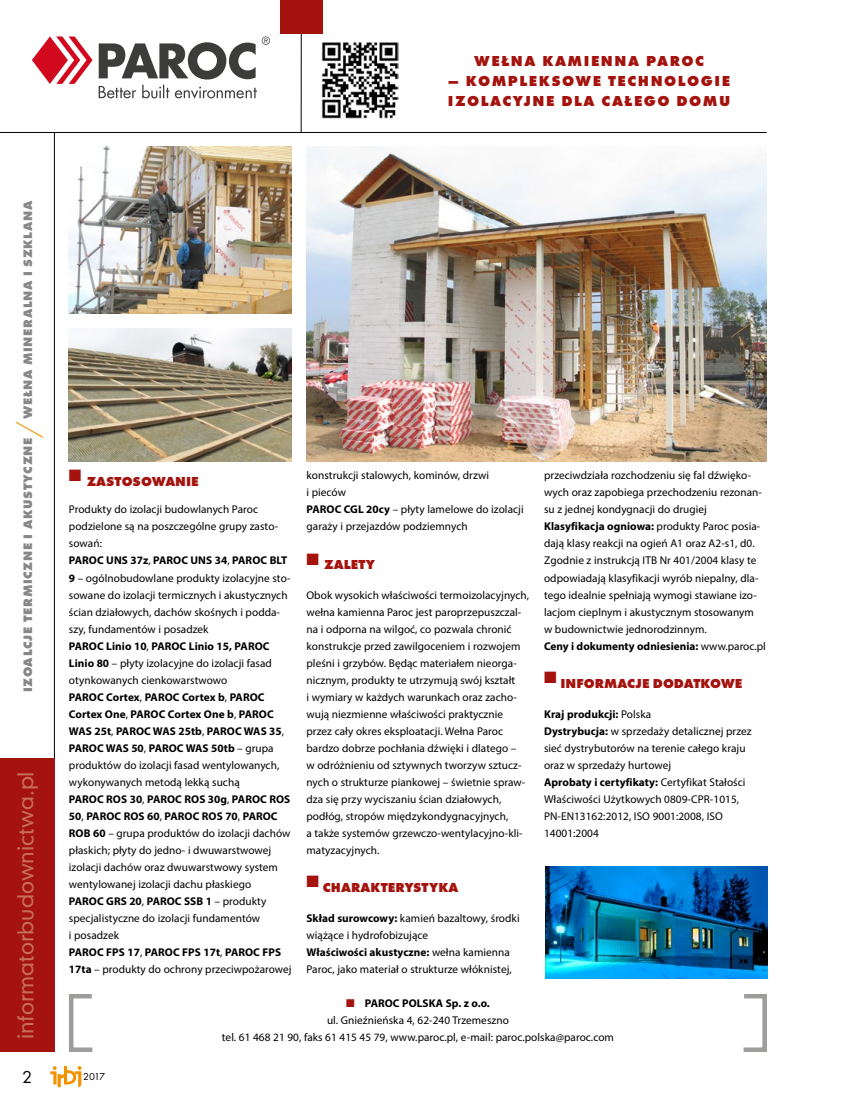
<style>
.page{position:relative;width:851px;height:1106px;background:#fff}
.page>*{position:absolute;margin:0;border:0;box-sizing:border-box;transform-origin:0 0}
.t1{font:30px "Futura TEE Ligh";color:#f39200}
.t2{font:21px "Geometric 706 Md EU";color:#c87056}
.t3{font:18px "Futura TEE";color:#000}
.główny{font:700 15px/19.8px "Futura TEE Extr";letter-spacing:.1em;color:#a4130e}
.t4{font:700 13.5px "Futura TEE Extr";color:#a4130e}
.t5{font:700 12.75px "Futura TEE Extr";letter-spacing:.05em;color:#878787}
.główny-2{font:11.25px/17px "Myriad Pro";letter-spacing:.005em;color:#000}
.główny-3{font:700 11.25px/17px "Myriad Pro";letter-spacing:.005em;color:#000}
.t6{font:10.5px "Futura TEE";color:#000}
.s1{font-weight:700}
.s2{font-weight:400}
.s3{color:#a4130e}
</style>
<div class="page">
<hr style="left:54px;top:132px;width:1px;height:920px;background:#000">
<div style="left:0;top:758px;width:54px;height:294px;background:#a4130e"></div>
<hr style="left:0;top:132px;width:766px;height:1px;background:#000">
<hr style="left:301px;top:33px;width:1px;height:100px;background:#000">
<div style="left:280px;top:0;width:43px;height:34px;background:#a4130e"></div>
<svg style="left:50px;top:1066px;width:31px;height:21px"></svg>
<svg style="left:32px;top:36px;width:61px;height:48px"></svg>
<svg style="left:99px;top:36px;width:171px;height:63px"></svg>
<svg style="left:69px;top:994px;width:24px;height:58px"></svg>
<svg style="left:743px;top:994px;width:24px;height:58px"></svg>
<img style="left:306px;top:146px;width:460px;height:315px">
<img style="left:69px;top:146px;width:222px;height:167px">
<img style="left:69px;top:329px;width:222px;height:132px">
<img style="left:545px;top:866px;width:222px;height:112px">
<img style="left:321px;top:42px;width:77px;height:77px">
<p class="t5" style="left:20px;top:419px;width:220px;rotate:-90deg">WEŁNA MINERALNA I SZKLANA</p>
<p class="główny" style="left:474px;top:51px;width:231px">WEŁNA KAMIENNA PAROC</p>
<p class="główny" style="left:448px;top:71px;width:284px">– KOMPLEKSOWE TECHNOLOGIE<br>IZOLACYJNE DLA CAŁEGO DOMU</p>
<p class="t1" style="left:11px;top:437px;width:18px;rotate:-90deg">/</p>
<p class="t5" style="left:20px;top:692px;width:256px;rotate:-90deg">IZOALCJE TERMICZNE I AKUSTYCZNE</p>
<p class="t4" style="left:69px;top:473px;width:131px">■ ZASTOSOWANIE</p>
<p class="główny-2" style="left:69px;top:501px;width:211px">Produkty do izolacji budowlanych Paroc podzielone są na poszczególne grupy zasto&shy;sowań:</p>
<p class="główny-2" style="left:69px;top:552px;width:223px"><span class="s1">PAROC UNS 37z</span>, <span class="s1">PAROC UNS 34</span>, <span class="s1">PAROC BLT 9</span> – ogólnobudowlane produkty izolacyjne sto&shy;sowane do izolacji termicznych i akustycznych ścian działowych, dachów skośnych i podda&shy;szy, fundamentów i posadzek</p>
<p class="główny-2" style="left:69px;top:637px;width:204px"><span class="s1">PAROC Linio 10</span>, <span class="s1">PAROC Linio 15, PAROC<br>Linio 80</span> – płyty izolacyjne do izolacji fasad otynkowanych cienkowarstwowo</p>
<p class="główny-3" style="left:69px;top:688px;width:217px">PAROC Cortex<span class="s2">,</span> PAROC Cortex b<span class="s2">,</span> PAROC Cortex One<span class="s2">,</span> PAROC Cortex One b<span class="s2">,</span> PAROC WAS 25t<span class="s2">,</span> PAROC WAS 25tb<span class="s2">,</span> PAROC WAS 35<span class="s2">, </span>PAROC WAS 50<span class="s2">,</span> PAROC WAS 50tb <span class="s2">– grupa produktów do izolacji fasad wentylowanych, wykonywanych metodą lekką suchą</span></p>
<p class="główny-2" style="left:69px;top:790px;width:223px"><span class="s1">PAROC ROS 30</span>, <span class="s1">PAROC ROS 30g</span>, <span class="s1">PAROC ROS 50</span>, <span class="s1">PAROC ROS 60</span>, <span class="s1">PAROC ROS 70</span>, <span class="s1">PAROC ROB 60</span> – grupa produktów do izolacji dachów płaskich; płyty do jedno- i dwuwarstwowej izolacji dachów oraz dwuwarstwowy system wentylowanej izolacji dachu płaskiego</p>
<p class="główny-2" style="left:69px;top:892px;width:199px"><span class="s1">PAROC GRS 20</span>, <span class="s1">PAROC SSB 1</span> – produkty specjalistyczne do izolacji fundamentów<br>i posadzek</p>
<p class="główny-2" style="left:69px;top:943px;width:224px"><span class="s1">PAROC FPS 17</span>, <span class="s1">PAROC FPS 17t</span>, <span class="s1">PAROC FPS<br>17ta</span> – produkty do ochrony przeciwpożarowej</p>
<p class="główny-2" style="left:544px;top:467px;width:219px">przeciwdziała rozchodzeniu się fal dźwięko&shy;wych oraz zapobiega przechodzeniu rezonan&shy;su z jednej kondygnacji do drugiej</p>
<p class="główny-2" style="left:544px;top:518px;width:218px"><span class="s1">Klasyfikacja ogniowa:</span> produkty Paroc posia&shy;dają klasy reakcji na ogień A1 oraz A2-s1, d0.<br>Zgodnie z instrukcją ITB Nr 401/2004 klasy te odpowiadają klasyfikacji wyrób niepalny, dla&shy;tego idealnie spełniają wymogi stawiane izo&shy;lacjom cieplnym i akustycznym stosowanym w budownictwie jednorodzinnym.</p>
<p class="główny-3" style="left:544px;top:637px;width:223px">Ceny i dokumenty odniesienia: <span class="s2">www.paroc.pl</span></p>
<p class="t4" style="left:544px;top:675px;width:200px">■ INFORMACJE DODATKOWE</p>
<p class="główny-3" style="left:544px;top:705px;width:109px">Kraj produkcji: <span class="s2">Polska</span></p>
<p class="główny-2" style="left:544px;top:722px;width:209px"><span class="s1">Dystrybucja:</span> w sprzedaży detalicznej przez sieć dystrybutorów na terenie całego kraju oraz w sprzedaży hurtowej</p>
<p class="główny-2" style="left:544px;top:773px;width:203px"><span class="s1">Aprobaty i certyfikaty:</span> Certyfikat Stałości Właściwości Użytkowych 0809-CPR-1015, PN-EN13162:2012, ISO 9001:2008, ISO 14001:2004</p>
<p class="główny-2" style="left:306px;top:467px;width:184px">konstrukcji stalowych, kominów, drzwi i pieców</p>
<p class="główny-2" style="left:306px;top:501px;width:219px"><span class="s1">PAROC CGL 20cy</span> – płyty lamelowe do izolacji garaży i przejazdów podziemnych</p>
<p class="t4" style="left:306px;top:556px;width:70px">■ ZALETY</p>
<p class="główny-2" style="left:306px;top:586px;width:224px">Obok wysokich właściwości termoizolacyjnych, wełna kamienna Paroc jest paroprzepuszczal&shy;na i odporna na wilgoć, co pozwala chronić konstrukcje przed zawilgoceniem i rozwojem pleśni i grzybów. Będąc materiałem nieorga&shy;nicznym, produkty te utrzymują swój kształt<br>i wymiary w każdych warunkach oraz zacho&shy;wują niezmienne właściwości praktycznie przez cały okres eksploatacji. Wełna Paroc bardzo dobrze pochłania dźwięki i dlatego –<br>w odróżnieniu od sztywnych tworzyw sztucz&shy;nych o strukturze piankowej – świetnie spraw&shy;dza się przy wyciszaniu ścian działowych, podłóg, stropów międzykondygnacyjnych,<br>a także systemów grzewczo-wentylacyjno-kli&shy;matyzacyjnych.</p>
<p class="t4" style="left:306px;top:879px;width:153px">■ CHARAKTERYSTYKA</p>
<p class="główny-2" style="left:306px;top:909px;width:215px"><span class="s1">Skład surowcowy:</span> kamień bazaltowy, środki wiążące i hydrofobizujące</p>
<p class="główny-2" style="left:306px;top:943px;width:207px"><span class="s1">Właściwości akustyczne:</span> wełna kamienna<br>Paroc, jako materiał o strukturze włóknistej,</p>
<p class="t2" style="left:11px;top:1039px;width:269px;rotate:-90deg">informatorbudownictwa.pl</p>
<p class="t3" style="left:22px;top:1065px;width:12px">2</p>
<p class="t6" style="left:83px;top:1070px;width:24px">2017</p>
<p class="główny-3" style="left:346px;top:994px;width:145px"><span class="s3">■</span> PAROC POLSKA Sp. z o.o.</p>
<p class="główny-2" style="left:327px;top:1011px;width:183px">ul. Gnieźnieńska 4, 62-240 Trzemeszno</p>
<p class="główny-2" style="left:222px;top:1028px;width:393px">tel. 61 468 21 90, faks 61 415 45 79, www.paroc.pl, e-mail: paroc.polska@paroc.com</p>
</div>
